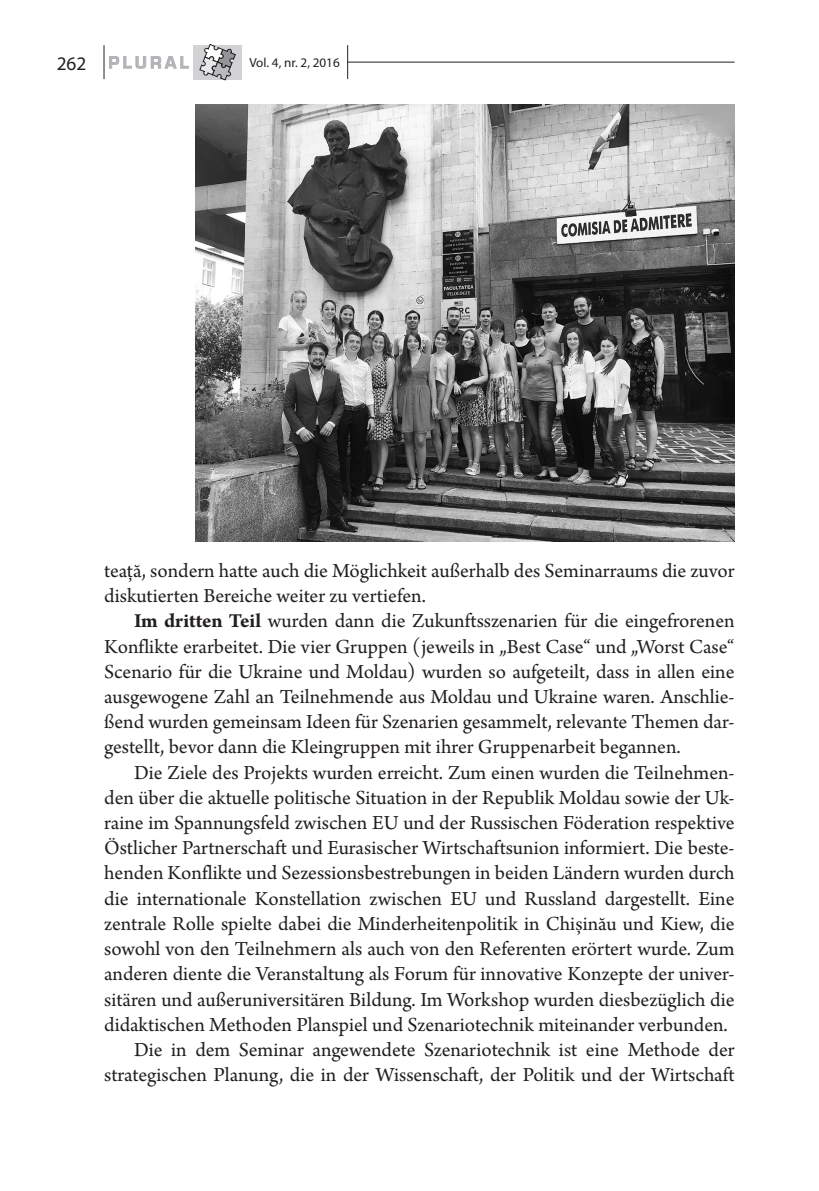
<style>
.page{position:relative;width:819px;height:1191px;background:#fff}
.page>*{position:absolute;margin:0;border:0;box-sizing:border-box;transform-origin:0 0}
.t1{font:21px/25.2px "Arno Pro";color:#231f20}
.t2{font:700 17.5px "Eurostile";letter-spacing:.2em;color:#b2b3b7}
.t3{font:13.12px "Myriad Pro";color:#231f20}
.s1{font-family:"Myriad Pro";font-weight:400;font-size:19.25px;color:#231f20}
.s2{font-weight:700}
</style>
<div class="page">
<div style="left:193px;top:45px;width:49px;height:34px;background:#d1d2d4"></div>
<svg style="left:109px;top:56px;width:80px;height:13px"></svg>
<svg style="left:199px;top:44px;width:37px;height:36px"></svg>
<hr style="left:347px;top:45px;width:1px;height:34px;background:#231f20">
<hr style="left:104px;top:45px;width:1px;height:34px;background:#231f20">
<hr style="left:347px;top:62px;width:387px;height:1px;background:#231f20">
<img style="left:195px;top:104px;width:539px;height:438px">
<p class="t2" style="left:57px;top:53px;width:133px"><span class="s1">262</span> PLURAL</p>
<p class="t3" style="left:249px;top:55px;width:92px">Vol. 4, nr. 2, 2016</p>
<p class="t1" style="left:104px;top:559px;width:632px">teață, sondern hatte auch die Möglichkeit außerhalb des Seminarraums die zuvor diskutierten Bereiche weiter zu vertiefen.</p>
<p class="t1" style="left:104px;top:609px;width:632px;text-align:justify;text-indent:30px"><span class="s2">Im dritten Teil</span> wurden dann die Zukunftsszenarien für die eingefrorenen Konflikte erarbeitet. Die vier Gruppen (jeweils in „Best Case“ und „Worst Case“ Scenario für die Ukraine und Moldau) wurden so aufgeteilt, dass in allen eine ausgewogene Zahl an Teilnehmende aus Moldau und Ukraine waren. Anschlie&shy;ßend wurden gemeinsam Ideen für Szenarien gesammelt, relevante Themen dar&shy;gestellt, bevor dann die Kleingruppen mit ihrer Gruppenarbeit begannen.</p>
<p class="t1" style="left:134px;top:761px;width:602px">Die Ziele des Projekts wurden erreicht. Zum einen wurden die Teilnehmen-</p>
<p class="t1" style="left:104px;top:786px;width:631px">den über die aktuelle politische Situation in der Republik Moldau sowie der Uk-</p>
<p class="t1" style="left:104px;top:811px;width:632px">raine im Spannungsfeld zwischen EU und der Russischen Föderation respektive</p>
<p class="t1" style="left:104px;top:836px;width:632px">Östlicher Partnerschaft und Eurasischer Wirtschaftsunion informiert. Die beste-</p>
<p class="t1" style="left:104px;top:861px;width:632px">henden Konflikte und Sezessionsbestrebungen in beiden Ländern wurden durch</p>
<p class="t1" style="left:104px;top:887px;width:631px">die internationale Konstellation zwischen EU und Russland dargestellt. Eine</p>
<p class="t1" style="left:104px;top:912px;width:632px">zentrale Rolle spielte dabei die Minderheitenpolitik in Chișinău und Kiew, die</p>
<p class="t1" style="left:104px;top:937px;width:632px">sowohl von den Teilnehmern als auch von den Referenten erörtert wurde. Zum</p>
<p class="t1" style="left:104px;top:962px;width:631px">anderen diente die Veranstaltung als Forum für innovative Konzepte der univer-</p>
<p class="t1" style="left:104px;top:987px;width:632px">sitären und außeruniversitären Bildung. Im Workshop wurden diesbezüglich die</p>
<p class="t1" style="left:104px;top:1013px;width:625px">didaktischen Methoden Planspiel und Szenariotechnik miteinander verbunden.</p>
<p class="t1" style="left:134px;top:1038px;width:602px">Die in dem Seminar angewendete Szenariotechnik ist eine Methode der</p>
<p class="t1" style="left:104px;top:1063px;width:631px">strategischen Planung, die in der Wissenschaft, der Politik und der Wirtschaft</p>
</div>
